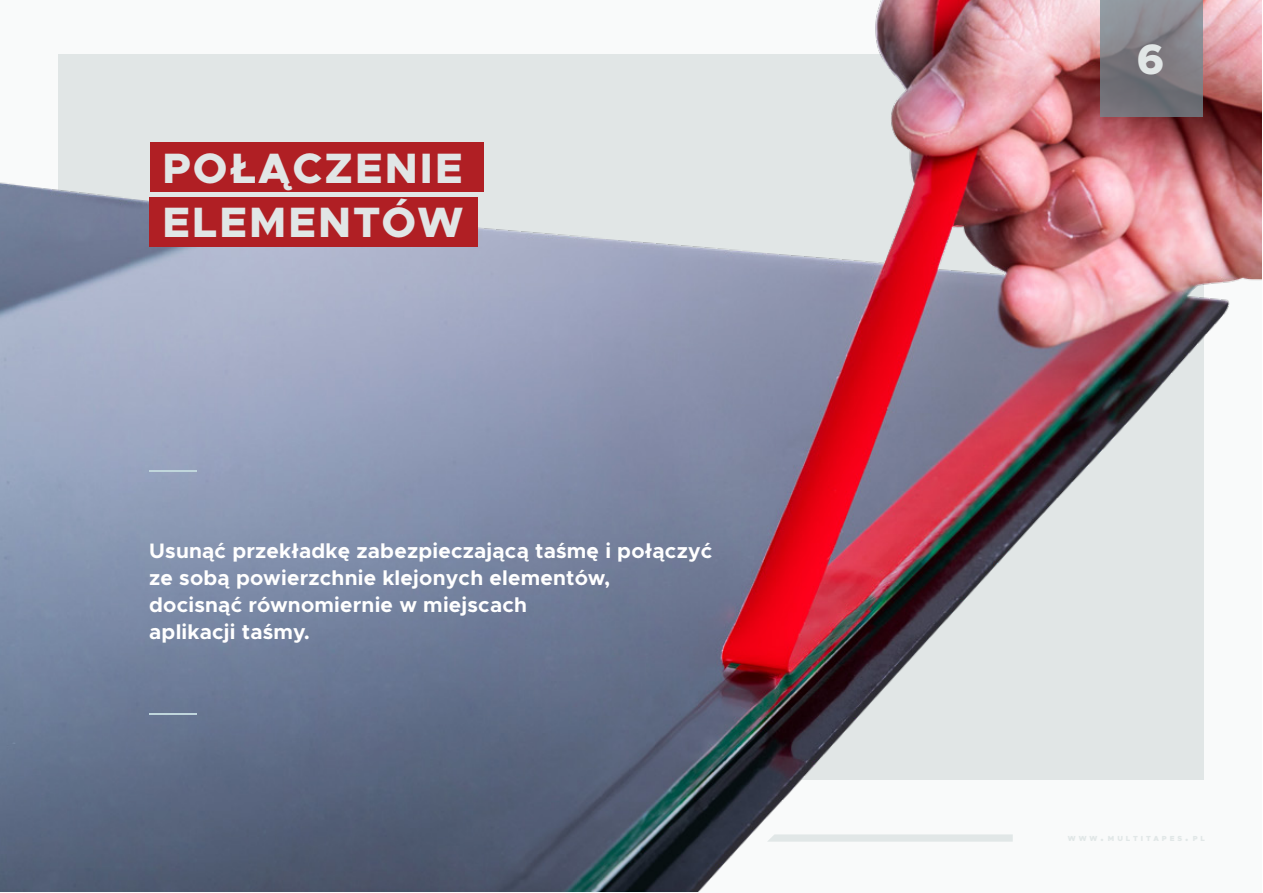
<style>
.page{position:relative;width:1263px;height:893px;background:#fff}
.page>*{position:absolute;margin:0;border:0;box-sizing:border-box;transform-origin:0 0}
.t1{font:800 42.6px/54.4px "Metropolis";letter-spacing:.05em;color:#e1e6e6}
.t2{font:700 21px/27px "Metropolis";letter-spacing:.01em;color:#fff}
.t3{font:900 7.35px "Metropolis";letter-spacing:.4em;color:#e1e7e7}
.s1{font-size:10.5px}
</style>
<div class="page">
<img style="left:0;top:0;width:1261px;height:891px">
<div style="left:150px;top:143px;width:333px;height:49px;background:#b01f24"></div>
<div style="left:150px;top:197px;width:328px;height:49px;background:#b01f24"></div>
<svg style="left:1100px;top:0;width:103px;height:117px;background:#7d7d83"></svg>
<hr style="left:149px;top:714px;width:47px;height:1px;background:#c0d6dc">
<hr style="left:149px;top:470px;width:47px;height:2px;background:#c0d6dc">
<svg style="left:767px;top:834px;width:246px;height:8px;background:#e3e9e9"></svg>
<h1 class="t1" style="left:162px;top:141px;width:302px">POŁĄCZENIE<br>ELEMENTÓW</h1>
<p class="t2" style="left:149px;top:537px;width:565px">Usunąć przekładkę zabezpieczającą taśmę i połączyć ze sobą powierzchnie klejonych elementów,<br>docisnąć równomiernie w miejscach<br>aplikacji taśmy.</p>
<h1 class="t1" style="left:1137px;top:32px;width:29px">6</h1>
<p class="t3" style="left:1068px;top:834px;width:139px">WWW<span class="s1">.</span> MULTITAPES<span class="s1">.</span> PL</p>
</div>
